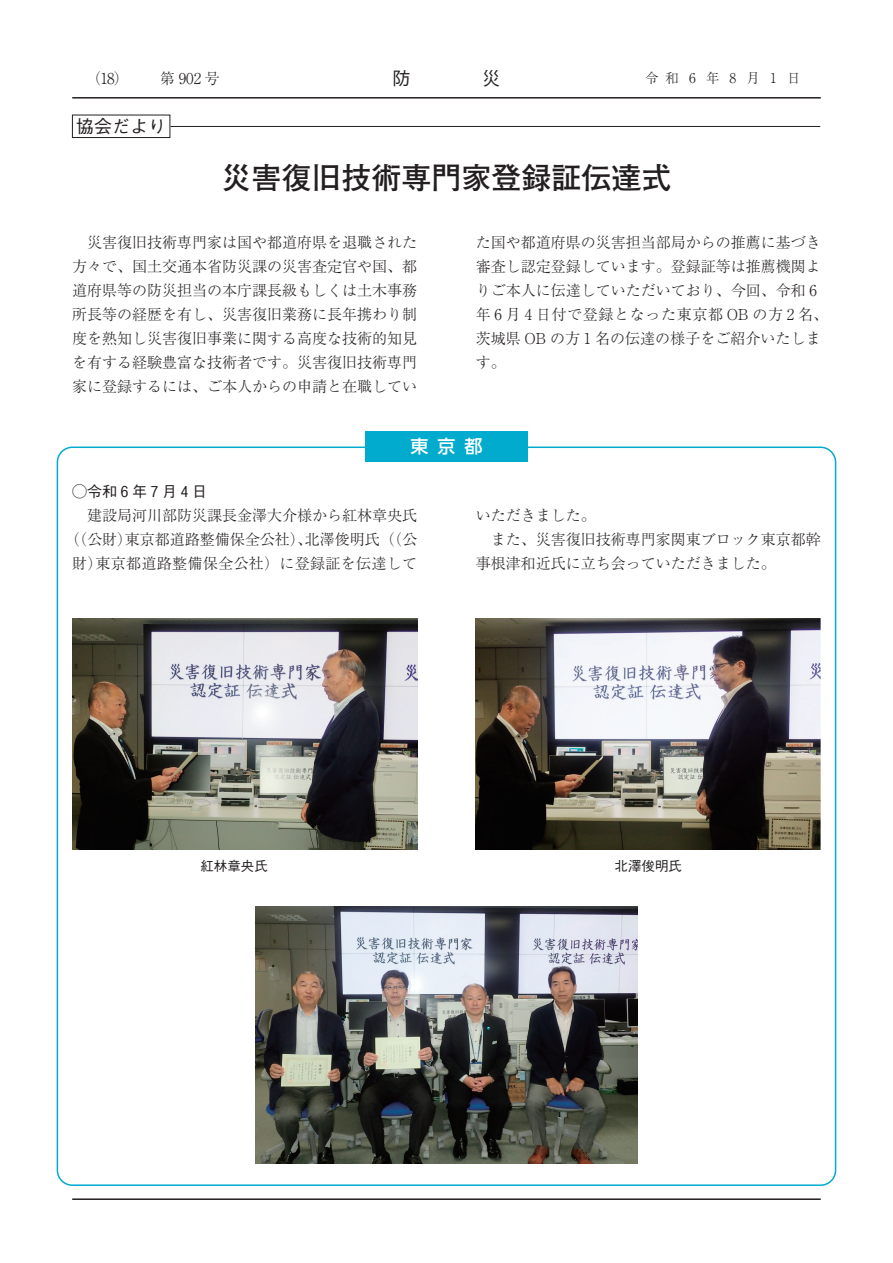
<style>
.page{position:relative;width:893px;height:1263px;background:#fff}
.page>*{position:absolute;margin:0;border:0;box-sizing:border-box;transform-origin:0 0}
.t1{font:700 30px "Futo Go B101 Pro";color:#231f20}
.t2{font:500 18px "Gothic BBB Pro";color:#231f20}
.t3{font:500 18px "UD Shin Go Pro";color:#fff}
.t4{font:300 15px/24px "Ryumin Pro";color:#231f20}
.t5{font:500 15px "Gothic BBB Pro";letter-spacing:.25em;color:#231f20}
.t6{font:500 13.5px "Gothic BBB Pro";color:#231f20}
.t7{font:300 13.5px "Ryumin Pro";color:#231f20}
</style>
<div class="page">
<hr style="left:72px;top:97px;width:749px;height:2px;background:#231f20">
<hr style="left:72px;top:1198px;width:749px;height:2px;background:#231f20">
<div style="left:72px;top:115px;width:98px;height:23px;border:1px solid #231f20"></div>
<hr style="left:171px;top:126px;width:649px;height:1px;background:#231f20">
<div style="left:365px;top:431px;width:162px;height:30px;background:#00abcd"></div>
<img style="left:476px;top:619px;width:345px;height:231px">
<img style="left:72px;top:619px;width:345px;height:231px">
<img style="left:255px;top:907px;width:383px;height:256px">
<p class="t4" style="left:86px;top:65px;width:44px">（18）</p>
<p class="t4" style="left:160px;top:65px;width:61px">第 902 号</p>
<p class="t2" style="left:392px;top:64px;width:19px">防</p>
<p class="t2" style="left:482px;top:64px;width:19px">災</p>
<p class="t7" style="left:645px;top:68px;width:157px">令 和 6 年 8 月 1 日</p>
<p class="t2" style="left:76px;top:111px;width:91px">協会だより</p>
<h1 class="t1" style="left:221px;top:154px;width:452px">災害復旧技術専門家登録証伝達式</h1>
<p class="t4" style="left:72px;top:229px;width:346px;text-align:justify">　災害復旧技術専門家は国や都道府県を退職された方々で、国土交通本省防災課の災害査定官や国、都道府県等の防災担当の本庁課長級もしくは土木事務所長等の経歴を有し、災害復旧業務に長年携わり制度を熟知し災害復旧事業に関する高度な技術的知見を有する経験豊富な技術者です。災害復旧技術専門家に登録するには、ご本人からの申請と在職してい</p>
<p class="t4" style="left:476px;top:229px;width:354px">た国や都道府県の災害担当部局からの推薦に基づき審査し認定登録しています。登録証等は推薦機関よりご本人に伝達していただいており、今回、令和６年６月 4 日付で登録となった東京都 OB の方２名、茨城県 OB の方１名の伝達の様子をご紹介いたします。</p>
<p class="t3" style="left:410px;top:432px;width:73px">東 京 都</p>
<p class="t5" style="left:72px;top:479px;width:136px">◯令和6年7月4日</p>
<p class="t4" style="left:65px;top:502px;width:354px;text-align:center">　建設局河川部防災課長金澤大介様から紅林章央氏（（公財）東京都道路整備保全公社）、北澤俊明氏（（公財）東京都道路整備保全公社）に登録証を伝達して</p>
<p class="t4" style="left:476px;top:502px;width:346px">いただきました。<br>　また、災害復旧技術専門家関東ブロック東京都幹事根津和近氏に立ち会っていただきました。</p>
<p class="t6" style="left:200px;top:855px;width:69px">紅林章央氏</p>
<p class="t6" style="left:614px;top:855px;width:69px">北澤俊明氏</p>
</div>
